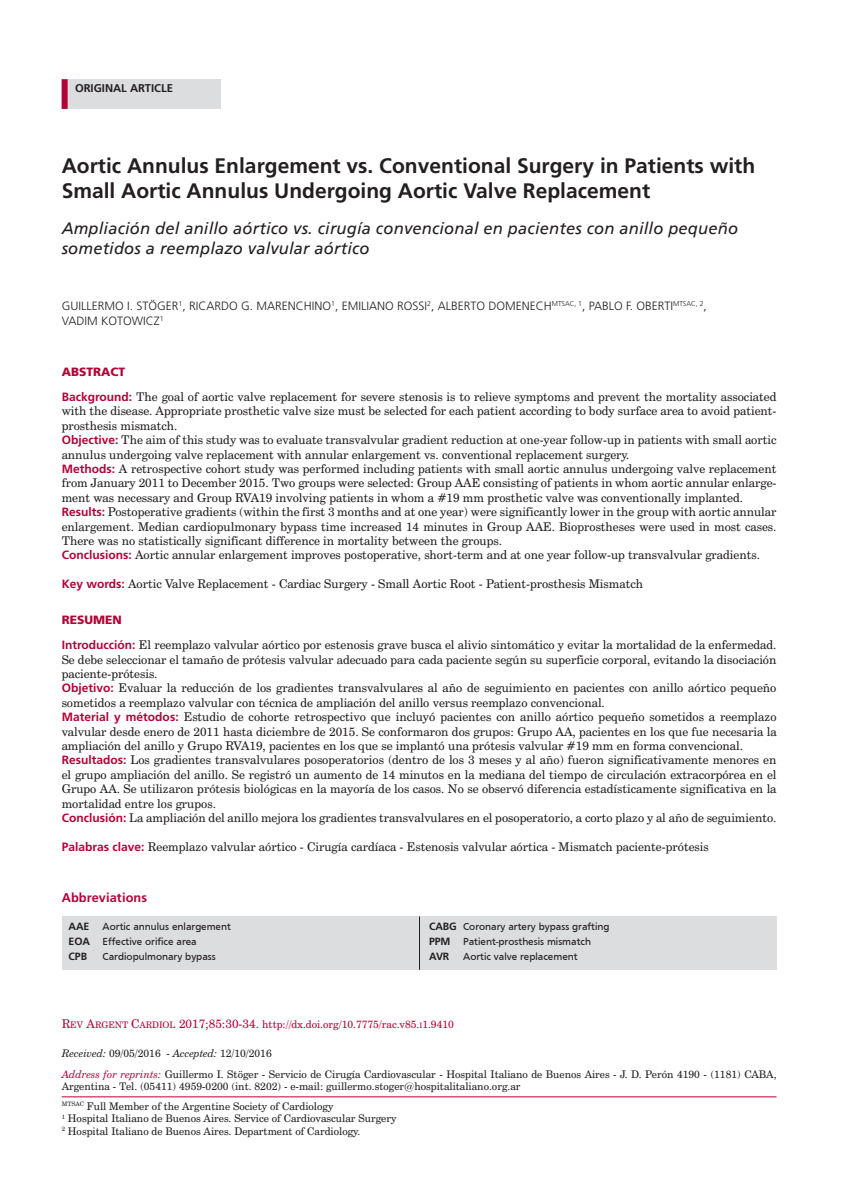
<style>
.page{position:relative;width:851px;height:1191px;background:#fff}
.page>*{position:absolute;margin:0;border:0;box-sizing:border-box;transform-origin:0 0}
.t1{font:700 21px/25.2px "Frutiger LT Std";color:#231f20}
.t2{font:italic 16.5px/19.8px "Frutiger";letter-spacing:.01em;color:#231f20}
.t3{font:700 12.75px "Frutiger LT Std";letter-spacing:.01em;color:#b30437}
.t4{font:12px/14.4px "Century Schoolbook BT";color:#231f20}
.t5{font:300 12px "Frutiger LT Std";color:#231f20}
.t6{font:12px "Frutiger Black B";color:#b30437}
.t7{font:700 11.25px "Frutiger LT Std";color:#231f20}
.t8{font:10.5px/12.6px "Century Schoolbook BT";color:#231f20}
.t9{font:10.5px/15px "Frutiger";color:#231f20}
.t10{font:10.5px "Century Schoolbook BT";color:#b30437}
.t11{font:700 10.5px "Frutiger LT Std";letter-spacing:-.01em;color:#231f20}
.t12{font:300 7.05px "Frutiger LT Std";color:#231f20}
.s1{font-size:12px}
.s2{font-family:"Frutiger LT Std";font-weight:700;color:#b30437}
.s3{font-family:"Frutiger LT Std";font-weight:700}
.s4{font-size:9px}
.s5{font-style:inherit}
.s6{font-size:7.35px}
.s7{font-style:italic}
.s8{font-style:italic;color:#b30437}
</style>
<div class="page">
<div style="left:62px;top:79px;width:159px;height:30px;background:#dcdddf"></div>
<div style="left:62px;top:79px;width:6px;height:30px;background:#b30437"></div>
<hr style="left:62px;top:1096px;width:714px;height:1px;background:#b30437">
<div style="left:62px;top:916px;width:714px;height:53px;background:#dcdddf"></div>
<hr style="left:419px;top:916px;width:1px;height:53px;background:#231f20">
<p class="t7" style="left:75px;top:81px;width:99px">ORIGINAL ARTICLE</p>
<h1 class="t1" style="left:62px;top:153px;width:695px">Aortic Annulus Enlargement vs. Conventional Surgery in Patients with<br>Small Aortic Annulus Undergoing Aortic Valve Replacement</h1>
<h2 class="t2" style="left:62px;top:218px;width:677px">Ampliación del anillo aórtico vs. cirugía convencional en pacientes con anillo pequeño sometidos a reemplazo valvular aórtico</h2>
<p class="t5" style="left:62px;top:299px;width:39px">GUILLERMO</p>
<p class="t5" style="left:127px;top:299px;width:70px">I. STÖGER<sup>1</sup>, RICAR</p>
<p class="t5" style="left:221px;top:299px;width:44px">DO G. MARENCHINO</p>
<p class="t5" style="left:331px;top:299px;width:43px"><sup>1</sup>, EMILIANO</p>
<p class="t5" style="left:397px;top:299px;width:7px">ROSSI</p>
<p class="t5" style="left:427px;top:299px;width:39px"><sup>2</sup>, ALBERTO</p>
<p class="t5" style="left:488px;top:299px;width:17px">DOMENECH</p>
<p class="t12" style="left:551px;top:300px;width:6px">MTSAC</p>
<p class="t5" style="left:574px;top:299px;width:84px"><sup>,</sup> <sup>1</sup>, PABLO F. OBERTI</p>
<p class="t12" style="left:673px;top:300px;width:6px">MTSAC</p>
<p class="t12" style="left:695px;top:300px;width:13px">, 2<span class="s1">,</span></p>
<p class="t5" style="left:62px;top:314px;width:56px">VADIM KOTO</p>
<p class="t5" style="left:132px;top:314px;width:33px">WICZ<sup>1</sup></p>
<p class="t6" style="left:62px;top:365px;width:65px">ABSTRACT</p>
<p class="t4" style="left:62px;top:389px;width:716px"><span class="s2">Background:</span> The goal of aortic valve replacement for severe stenosis is to relieve symptoms and prevent the mortality associated with the disease. Appropriate prosthetic valve size must be selected for each patient according to body surface area to avoid patient&shy;prosthesis mismatch.<br><span class="s2">Objective:</span> The aim of this study was to evaluate transvalvular gradient reduction at one-year follow-up in patients with small aortic annulus undergoing valve replacement with annular enlargement vs. conventional replacement surgery.<br><span class="s2">Methods:</span> A retrospective cohort study was performed including patients with small aortic annulus undergoing valve replacement from January 2011 to December 2015. Two groups were selected: Group AAE consisting of patients in whom aortic annular enlarge&shy;ment was necessary and Group RVA19 involving patients in whom a #19 mm prosthetic valve was conventionally implanted.<br><span class="s2">Results:</span> Postoperative gradients (within the first 3 months and at one year) were significantly lower in the group with aortic annular enlargement. Median cardiopulmonary bypass time increased 14 minutes in Group AAE. Bioprostheses were used in most cases.<br>There was no statistically significant difference in mortality between the groups.<br><span class="s2">Conclusions:</span> Aortic annular enlargement improves postoperative, short-term and at one year follow-up transvalvular gradients.</p>
<p class="t4" style="left:62px;top:576px;width:582px"><span class="s2">Key words:</span> Aortic Valve Replacement - Cardiac Surgery - Small Aortic Root - Patient-prosthesis Mismatch</p>
<p class="t6" style="left:62px;top:613px;width:61px">RESUMEN</p>
<p class="t4" style="left:62px;top:637px;width:716px"><span class="s2">Introducción:</span> El reemplazo valvular aórtico por estenosis grave busca el alivio sintomático y evitar la mortalidad de la enfermedad.<br>Se debe seleccionar el tamaño de prótesis valvular adecuado para cada paciente según su superficie corporal, evitando la disociación paciente-prótesis.<br><span class="s2">Objetivo:</span> Evaluar la reducción de los gradientes transvalvulares al año de seguimiento en pacientes con anillo aórtico pequeño sometidos a reemplazo valvular con técnica de ampliación del anillo versus reemplazo convencional.<br><span class="s2">Material y métodos:</span> Estudio de cohorte retrospectivo que incluyó pacientes con anillo aórtico pequeño sometidos a reemplazo valvular desde enero de 2011 hasta diciembre de 2015. Se conformaron dos grupos: Grupo AA, pacientes en los que fue necesaria la ampliación del anillo y Grupo RVA19, pacientes en los que se implantó una prótesis valvular #19 mm en forma convencional.<br><span class="s2">Resultados:</span> Los gradientes transvalvulares posoperatorios (dentro de los 3 meses y al año) fueron significativamente menores en el grupo ampliación del anillo. Se registró un aumento de 14 minutos en la mediana del tiempo de circulación extracorpórea en el Grupo AA. Se utilizaron prótesis biológicas en la mayoría de los casos. No se observó diferencia estadísticamente significativa en la mortalidad entre los grupos.<br><span class="s2">Conclusión:</span> La ampliación del anillo mejora los gradientes transvalvulares en el posoperatorio, a corto plazo y al año de seguimiento.</p>
<p class="t4" style="left:62px;top:839px;width:648px"><span class="s2">Palabras clave:</span> Reemplazo valvular aórtico - Cirugía cardíaca - Estenosis valvular aórtica - Mismatch paciente-prótesis</p>
<p class="t3" style="left:62px;top:889px;width:87px">Abbreviations</p>
<p class="t9" style="left:69px;top:918px;width:164px;text-indent:34px">Aortic annulus enlargement<br><span class="s3">EOA</span> Effective orifice area</p>
<p class="t11" style="left:69px;top:949px;width:20px">CPB</p>
<p class="t9" style="left:103px;top:948px;width:115px">Cardiopulmonary bypass</p>
<p class="t11" style="left:69px;top:919px;width:22px">AAE</p>
<p class="t9" style="left:429px;top:918px;width:182px"><span class="s3">CABG</span> Coronary artery bypass grafting<br><span class="s3">PPM</span> Patient-prosthesis mismatch</p>
<p class="t11" style="left:429px;top:949px;width:22px">AVR</p>
<p class="t9" style="left:463px;top:948px;width:116px">Aortic valve replacement</p>
<p class="t10" style="left:62px;top:1017px;width:393px"><span class="s1">R</span><span class="s4">EV</span> <span class="s1">A</span><span class="s4">RGENT</span> <span class="s1">C</span><span class="s4">ARDIOL</span> <span class="s1">2017;85:30-34.</span> http://dx.doi.org/10.7775/rac.v<span class="s5">85.</span><span class="s6">i</span><span class="s5">1.9410</span></p>
<p class="t8" style="left:62px;top:1042px;width:716px;line-height:21px"><span class="s7">Received:</span> 09/05/2016 - <span class="s7">Accepted:</span> 12/10/2016<br><span class="s8">Address for reprints:</span> Guillermo I. Stöger - Servicio de Cirugía Cardiovascular - Hospital Italiano de Buenos Aires - J. D. Perón 4190 - (1181) CABA,</p>
<p class="t8" style="left:62px;top:1080px;width:460px">Argentina - Tel. (05411) 4959-0200 (int. 8202) - e-mail: guillermo.stoger@hospitalitaliano.org.ar</p>
<p class="t8" style="left:62px;top:1099px;width:336px"><sup>MTSAC</sup> Full Member of the Argentine Society of Cardiology<br><sup>1</sup> Hospital Italiano de Buenos Aires. Service of Cardiovascular Surgery<br><sup>2</sup> Hospital Italiano de Buenos Aires. Department of Cardiology.</p>
</div>
